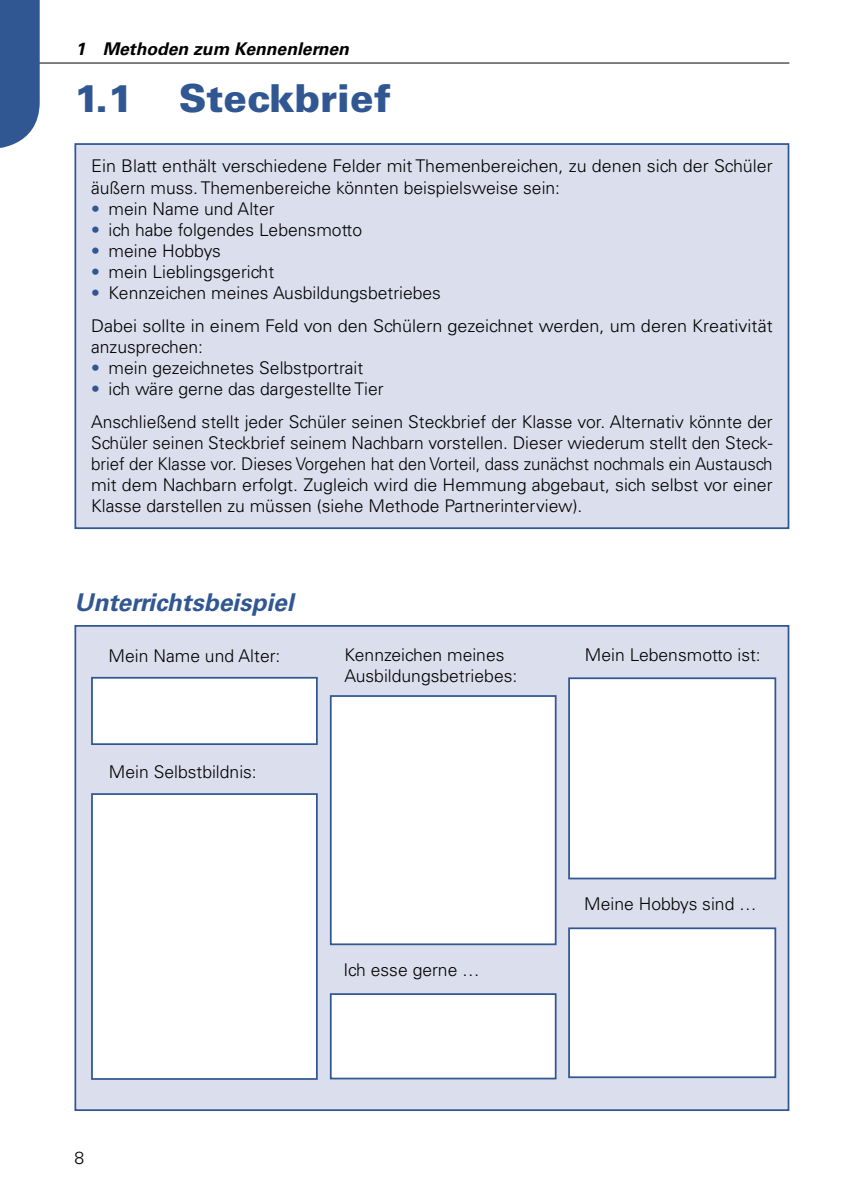
<style>
.page{position:relative;width:844px;height:1191px;background:#fff}
.page>*{position:absolute;margin:0;border:0;box-sizing:border-box;transform-origin:0 0}
.t1{font:900 38.5px "Univers LT Std";color:#315793}
.t2{font:italic 700 24.5px "Univers LT Std";color:#315793}
.t3{font:300 17.5px/21px "Univers LT Std";color:#000}
.t4{font:italic 700 17.5px "Univers LT Std";color:#000}
.s1{color:#315793}
</style>
<div class="page">
<hr style="left:0;top:63px;width:789px;height:1px;background:#000">
<div style="left:75px;top:144px;width:713px;height:384px;background:#dbdeec"></div>
<div style="left:74px;top:143px;width:715px;height:386px;border:2px solid #315793"></div>
<div style="left:75px;top:626px;width:713px;height:484px;background:#dbdeec"></div>
<div style="left:91px;top:677px;width:227px;height:68px;background:#fff;border:2px solid #315793"></div>
<div style="left:91px;top:793px;width:227px;height:286px;background:#fff;border:2px solid #315793"></div>
<div style="left:330px;top:695px;width:226px;height:250px;background:#fff;border:2px solid #315793"></div>
<div style="left:330px;top:993px;width:226px;height:86px;background:#fff;border:2px solid #315793"></div>
<div style="left:568px;top:677px;width:208px;height:202px;background:#fff;border:2px solid #315793"></div>
<div style="left:568px;top:927px;width:208px;height:151px;background:#fff;border:2px solid #315793"></div>
<div style="left:74px;top:625px;width:715px;height:486px;border:2px solid #315793"></div>
<svg style="left:0;top:0;width:40px;height:148px;background:#40639b"></svg>
<p class="t4" style="left:75px;top:43px;width:275px">1 Methoden zum Kennenlernen</p>
<h1 class="t1" style="left:74px;top:83px;width:318px">1.1 Steckbrief</h1>
<p class="t3" style="left:91px;top:156px;width:683px">Ein Blatt enthält verschiedene Felder mit Themenbereichen, zu denen sich der Schüler äußern muss. Themenbereiche könnten beispielsweise sein:</p>
<p class="t3" style="left:91px;top:198px;width:185px"><span class="s1">•</span> mein Name und Alter</p>
<p class="t3" style="left:91px;top:219px;width:272px"><span class="s1">•</span> ich habe folgendes Lebensmotto</p>
<p class="t3" style="left:91px;top:240px;width:131px"><span class="s1">•</span> meine Hobbys</p>
<p class="t3" style="left:91px;top:261px;width:184px"><span class="s1">•</span> mein Lieblingsgericht</p>
<p class="t3" style="left:91px;top:275px;width:683px;line-height:33.4px"><span class="s1">•</span> Kennzeichen meines Ausbildungsbetriebes<br>Dabei sollte in einem Feld von den Schülern gezeichnet werden, um deren Kreativität</p>
<p class="t3" style="left:91px;top:336px;width:113px">anzusprechen:</p>
<p class="t3" style="left:91px;top:357px;width:274px"><span class="s1">•</span> mein gezeichnetes Selbstportrait</p>
<p class="t3" style="left:91px;top:372px;width:683px;line-height:33.4px"><span class="s1">•</span> ich wäre gerne das dargestellte Tier<br>Anschließend stellt jeder Schüler seinen Steckbrief der Klasse vor. Alternativ könnte der</p>
<p class="t3" style="left:91px;top:432px;width:683px;text-align:justify">Schüler seinen Steckbrief seinem Nachbarn vorstellen. Dieser wiederum stellt den Steck&shy;brief der Klasse vor. Dieses Vorgehen hat den Vorteil, dass zunächst nochmals ein Austausch mit dem Nachbarn erfolgt. Zugleich wird die Hemmung abgebaut, sich selbst vor einer Klasse darstellen zu müssen (siehe Methode Partnerinterview).</p>
<h2 class="t2" style="left:74px;top:593px;width:220px">Unterrichtsbeispiel</h2>
<p class="t3" style="left:109px;top:645px;width:173px">Mein Name und Alter:</p>
<p class="t3" style="left:109px;top:760px;width:149px">Mein Selbstbildnis:</p>
<p class="t3" style="left:344px;top:644px;width:174px">Kennzeichen meines<br>Ausbildungsbetriebes:</p>
<p class="t3" style="left:74px;top:1147px;width:11px">8</p>
<p class="t3" style="left:343px;top:959px;width:138px">Ich esse gerne …</p>
<p class="t3" style="left:584px;top:644px;width:177px">Mein Lebensmotto ist:</p>
<p class="t3" style="left:584px;top:893px;width:174px">Meine Hobbys sind …</p>
</div>
